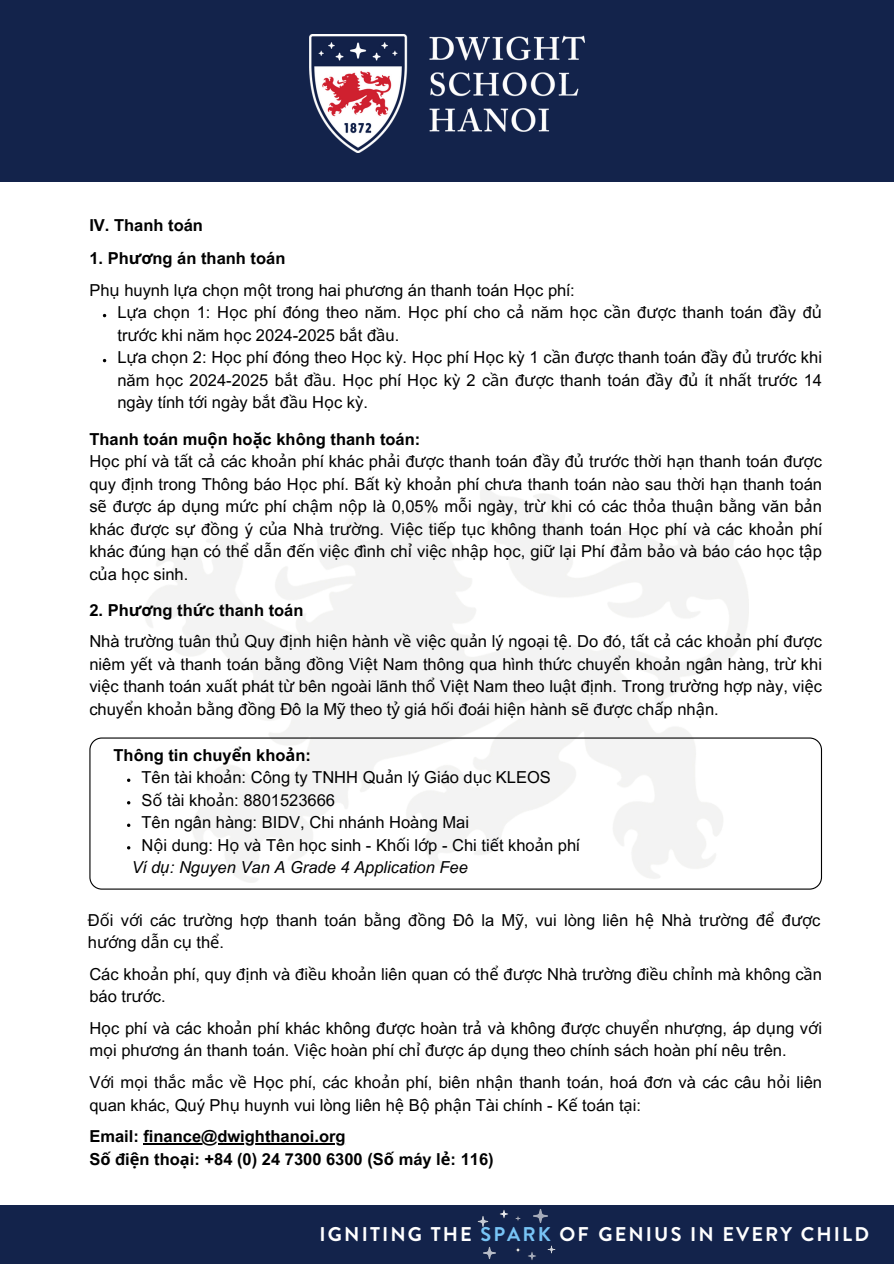
<style>
.page{position:relative;width:894px;height:1264px;background:#fff}
.page>*{position:absolute;margin:0;border:0;box-sizing:border-box;transform-origin:0 0}
.t1{font:700 19.8px "Brandon Grotesque";letter-spacing:.105em;color:#fff}
.t2{font:16.5px/22.5px "Arial MT Pro";color:#000}
.t3{font:700 16.5px "Arial MT Pro";color:#000}
.t4{font:italic 16.5px "Arial MT Pro";color:#000}
.s1{font-family:"Noto Sans"}
.s2{color:#78c4f5}
</style>
<div class="page">
<div style="left:0;top:0;width:893px;height:181px;background:#13234b"></div>
<img style="left:309px;top:34px;width:275px;height:118px">
<div style="left:0;top:1205px;width:893px;height:58px;background:#13234b"></div>
<img style="left:533px;top:1209px;width:15px;height:14px">
<img style="left:483px;top:1246px;width:13px;height:13px">
<svg style="left:477px;top:1216px;width:11px;height:11px"></svg>
<svg style="left:500px;top:1210px;width:8px;height:8px"></svg>
<svg style="left:515px;top:1247px;width:5px;height:5px"></svg>
<svg style="left:528px;top:1252px;width:8px;height:8px"></svg>
<svg style="left:547px;top:1245px;width:8px;height:8px"></svg>
<svg style="left:89px;top:737px;width:732px;height:152px"></svg>
<svg style="left:127px;top:778px;width:3px;height:4px"></svg>
<svg style="left:127px;top:823px;width:3px;height:4px"></svg>
<hr style="left:143px;top:1143px;width:202px;height:1px;background:#000">
<p class="t3" style="left:89px;top:219px;width:115px">IV. Thanh toán</p>
<p class="t3" style="left:89px;top:252px;width:197px">1. Ph<span class="s1">ươ</span>ng án thanh toán</p>
<p class="t2" style="left:89px;top:281px;width:486px">Ph<span class="s1">ụ</span> huynh l<span class="s1">ự</span>a ch<span class="s1">ọ</span>n m<span class="s1">ộ</span>t trong hai ph<span class="s1">ươ</span>ng án thanh toán H<span class="s1">ọ</span>c phí:</p>
<p class="t2" style="left:117px;top:303px;width:706px">L<span class="s1">ự</span>a ch<span class="s1">ọ</span>n 1: H<span class="s1">ọ</span>c phí đóng theo năm. H<span class="s1">ọ</span>c phí cho c<span class="s1">ả</span> năm h<span class="s1">ọ</span>c c<span class="s1">ầ</span>n đ<span class="s1">ượ</span>c thanh toán đ<span class="s1">ầ</span>y đ<span class="s1">ủ </span>tr<span class="s1">ướ</span>c khi năm h<span class="s1">ọ</span>c 2024-2025 b<span class="s1">ắ</span>t đ<span class="s1">ầ</span>u.</p>
<p class="t2" style="left:117px;top:348px;width:706px;text-align:justify">L<span class="s1">ự</span>a ch<span class="s1">ọ</span>n 2: H<span class="s1">ọ</span>c phí đóng theo H<span class="s1">ọ</span>c kỳ. H<span class="s1">ọ</span>c phí H<span class="s1">ọ</span>c kỳ 1 c<span class="s1">ầ</span>n đ<span class="s1">ượ</span>c thanh toán đ<span class="s1">ầ</span>y đ<span class="s1">ủ</span> tr<span class="s1">ướ</span>c khi năm h<span class="s1">ọ</span>c 2024-2025 b<span class="s1">ắ</span>t đ<span class="s1">ầ</span>u. H<span class="s1">ọ</span>c phí H<span class="s1">ọ</span>c kỳ 2 c<span class="s1">ầ</span>n đ<span class="s1">ượ</span>c thanh toán đ<span class="s1">ầ</span>y đ<span class="s1">ủ</span> ít nh<span class="s1">ấ</span>t tr<span class="s1">ướ</span>c 14 ngày tính t<span class="s1">ớ</span>i ngày b<span class="s1">ắ</span>t đ<span class="s1">ầ</span>u H<span class="s1">ọ</span>c kỳ.</p>
<p class="t3" style="left:89px;top:432px;width:332px">Thanh toán mu<span class="s1">ộ</span>n ho<span class="s1">ặ</span>c không thanh toán:</p>
<h2 class="t2" style="left:89px;top:452px;width:734px;text-align:justify">H<span class="s1">ọ</span>c phí và t<span class="s1">ấ</span>t c<span class="s1">ả</span> các kho<span class="s1">ả</span>n phí khác ph<span class="s1">ả</span>i đ<span class="s1">ượ</span>c thanh toán đ<span class="s1">ầ</span>y đ<span class="s1">ủ</span> tr<span class="s1">ướ</span>c th<span class="s1">ờ</span>i h<span class="s1">ạ</span>n thanh toán đ<span class="s1">ượ</span>c quy đ<span class="s1">ị</span>nh trong Thông báo H<span class="s1">ọ</span>c phí. B<span class="s1">ấ</span>t kỳ kho<span class="s1">ả</span>n phí ch<span class="s1">ư</span>a thanh toán nào sau th<span class="s1">ờ</span>i h<span class="s1">ạ</span>n thanh toán s<span class="s1">ẽ</span> đ<span class="s1">ượ</span>c áp d<span class="s1">ụ</span>ng m<span class="s1">ứ</span>c phí ch<span class="s1">ậ</span>m n<span class="s1">ộ</span>p là 0,05% m<span class="s1">ỗ</span>i ngày, tr<span class="s1">ừ</span> khi có các th<span class="s1">ỏ</span>a thu<span class="s1">ậ</span>n b<span class="s1">ằ</span>ng văn b<span class="s1">ả</span>n khác đ<span class="s1">ượ</span>c s<span class="s1">ự</span> đ<span class="s1">ồ</span>ng ý c<span class="s1">ủ</span>a Nhà tr<span class="s1">ườ</span>ng. Vi<span class="s1">ệ</span>c ti<span class="s1">ế</span>p t<span class="s1">ụ</span>c không thanh toán H<span class="s1">ọ</span>c phí và các kho<span class="s1">ả</span>n phí khác đúng h<span class="s1">ạ</span>n có th<span class="s1">ể</span> d<span class="s1">ẫ</span>n đ<span class="s1">ế</span>n vi<span class="s1">ệ</span>c đình ch<span class="s1">ỉ</span> vi<span class="s1">ệ</span>c nh<span class="s1">ậ</span>p h<span class="s1">ọ</span>c, gi<span class="s1">ữ</span> l<span class="s1">ạ</span>i Phí đ<span class="s1">ả</span>m b<span class="s1">ả</span>o và báo cáo h<span class="s1">ọ</span>c t<span class="s1">ậ</span>p c<span class="s1">ủ</span>a h<span class="s1">ọ</span>c sinh.</h2>
<h2 class="t3" style="left:89px;top:604px;width:215px">2. Ph<span class="s1">ươ</span>ng th<span class="s1">ứ</span>c thanh toán</h2>
<p class="t2" style="left:89px;top:632px;width:734px;text-align:justify">Nhà tr<span class="s1">ườ</span>ng tuân th<span class="s1">ủ</span> Quy đ<span class="s1">ị</span>nh hi<span class="s1">ệ</span>n hành v<span class="s1">ề</span> vi<span class="s1">ệ</span>c qu<span class="s1">ả</span>n lý ngo<span class="s1">ạ</span>i t<span class="s1">ệ</span>. Do đó, t<span class="s1">ấ</span>t c<span class="s1">ả</span> các kho<span class="s1">ả</span>n phí đ<span class="s1">ượ</span>c niêm y<span class="s1">ế</span>t và thanh toán b<span class="s1">ằ</span>ng đ<span class="s1">ồ</span>ng Vi<span class="s1">ệ</span>t Nam thông qua hình th<span class="s1">ứ</span>c chuy<span class="s1">ể</span>n kho<span class="s1">ả</span>n ngân hàng, tr<span class="s1">ừ</span> khi vi<span class="s1">ệ</span>c thanh toán xu<span class="s1">ấ</span>t phát t<span class="s1">ừ</span> bên ngoài lãnh th<span class="s1">ổ</span> Vi<span class="s1">ệ</span>t Nam theo lu<span class="s1">ậ</span>t đ<span class="s1">ị</span>nh. Trong tr<span class="s1">ườ</span>ng h<span class="s1">ợ</span>p này, vi<span class="s1">ệ</span>c chuy<span class="s1">ể</span>n kho<span class="s1">ả</span>n b<span class="s1">ằ</span>ng đ<span class="s1">ồ</span>ng Đô la M<span class="s1">ỹ</span> theo t<span class="s1">ỷ</span> giá h<span class="s1">ố</span>i đoái hi<span class="s1">ệ</span>n hành s<span class="s1">ẽ</span> đ<span class="s1">ượ</span>c ch<span class="s1">ấ</span>p nh<span class="s1">ậ</span>n.</p>
<p class="t3" style="left:113px;top:748px;width:199px">Thông tin chuy<span class="s1">ể</span>n kho<span class="s1">ả</span>n:</p>
<p class="t2" style="left:141px;top:768px;width:410px">Tên tài kho<span class="s1">ả</span>n: Công ty TNHH Qu<span class="s1">ả</span>n lý Giáo d<span class="s1">ụ</span>c KLEOS</p>
<p class="t2" style="left:141px;top:790px;width:195px">S<span class="s1">ố</span> tài kho<span class="s1">ả</span>n: 8801523666</p>
<p class="t2" style="left:141px;top:813px;width:329px">Tên ngân hàng: BIDV, Chi nhánh Hoàng Mai</p>
<p class="t2" style="left:141px;top:835px;width:439px">N<span class="s1">ộ</span>i dung: H<span class="s1">ọ</span> và Tên h<span class="s1">ọ</span>c sinh - Kh<span class="s1">ố</span>i l<span class="s1">ớ</span>p - Chi ti<span class="s1">ế</span>t kho<span class="s1">ả</span>n phí</p>
<p class="t4" style="left:132px;top:861px;width:337px">Ví d<span class="s1">ụ</span>: Nguyen Van A Grade 4 Application Fee</p>
<p class="t2" style="left:88px;top:910px;width:734px">Đ<span class="s1">ố</span>i v<span class="s1">ớ</span>i các tr<span class="s1">ườ</span>ng h<span class="s1">ợ</span>p thanh toán b<span class="s1">ằ</span>ng đ<span class="s1">ồ</span>ng Đô la M<span class="s1">ỹ</span>, vui lòng liên h<span class="s1">ệ</span> Nhà tr<span class="s1">ườ</span>ng đ<span class="s1">ể</span> đ<span class="s1">ượ</span>c h<span class="s1">ướ</span>ng d<span class="s1">ẫ</span>n c<span class="s1">ụ</span> th<span class="s1">ể</span>.</p>
<p class="t2" style="left:89px;top:964px;width:734px">Các kho<span class="s1">ả</span>n phí, quy đ<span class="s1">ị</span>nh và đi<span class="s1">ề</span>u kho<span class="s1">ả</span>n liên quan có th<span class="s1">ể</span> đ<span class="s1">ượ</span>c Nhà tr<span class="s1">ườ</span>ng đi<span class="s1">ề</span>u ch<span class="s1">ỉ</span>nh mà không c<span class="s1">ầ</span>n báo tr<span class="s1">ướ</span>c.</p>
<h2 class="t2" style="left:89px;top:1018px;width:734px">H<span class="s1">ọ</span>c phí và các kho<span class="s1">ả</span>n phí khác không đ<span class="s1">ượ</span>c hoàn tr<span class="s1">ả</span> và không đ<span class="s1">ượ</span>c chuy<span class="s1">ể</span>n nh<span class="s1">ượ</span>ng, áp d<span class="s1">ụ</span>ng v<span class="s1">ớ</span>i m<span class="s1">ọ</span>i ph<span class="s1">ươ</span>ng án thanh toán. Vi<span class="s1">ệ</span>c hoàn phí ch<span class="s1">ỉ</span> đ<span class="s1">ượ</span>c áp d<span class="s1">ụ</span>ng theo chính sách hoàn phí nêu trên.</h2>
<p class="t2" style="left:89px;top:1073px;width:734px">V<span class="s1">ớ</span>i m<span class="s1">ọ</span>i th<span class="s1">ắ</span>c m<span class="s1">ắ</span>c v<span class="s1">ề</span> H<span class="s1">ọ</span>c phí, các kho<span class="s1">ả</span>n phí, biên nh<span class="s1">ậ</span>n thanh toán, hoá đ<span class="s1">ơ</span>n và các câu h<span class="s1">ỏ</span>i liên quan khác, Quý Ph<span class="s1">ụ</span> huynh vui lòng liên h<span class="s1">ệ</span> B<span class="s1">ộ</span> ph<span class="s1">ậ</span>n Tài chính - K<span class="s1">ế</span> toán t<span class="s1">ạ</span>i:</p>
<p class="t3" style="left:89px;top:1130px;width:258px">Email: finance@dwighthanoi.org</p>
<p class="t3" style="left:89px;top:1152px;width:406px">S<span class="s1">ố</span> đi<span class="s1">ệ</span>n tho<span class="s1">ạ</span>i: +84 (0) 24 7300 6300 (S<span class="s1">ố</span> máy l<span class="s1">ẻ</span>: 116)</p>
<h2 class="t1" style="left:319px;top:1220px;width:271px">IGNITING THE <span class="s2">SPARK</span> OF</h2>
<p class="t1" style="left:598px;top:1220px;width:272px">GENIUS IN EVERY CHILD</p>
</div>
